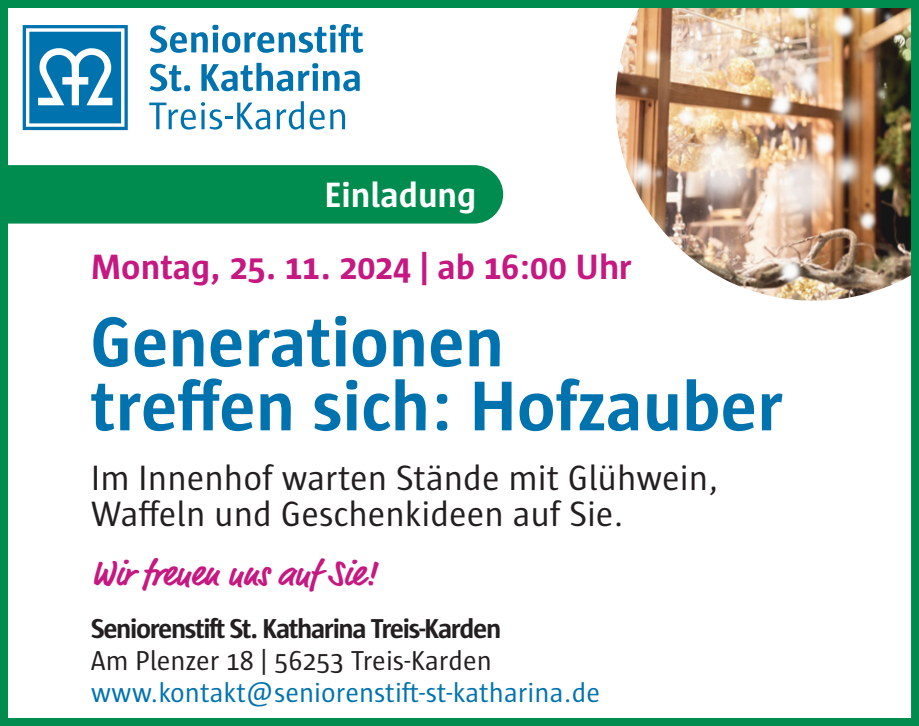
<style>
.page{position:relative;width:919px;height:726px;background:#fff}
.page>*{position:absolute;margin:0;border:0;box-sizing:border-box;transform-origin:0 0}
.Fliess{font:700 72px "Sun";color:#0073ae}
.Fliess-2{font:36px/36px "Sun";color:#231f20}
.Fliess-3{font:700 36px "Sun";color:#c61881}
.Fliess-4{font:700 36px "Market Pro";color:#c61881}
.Fliess-5{font:700 36px "Sun";color:#fff}
.Fliess-6{font:28px "Sun";color:#0073ae}
.Fliess-7{font:700 28px "Sun";letter-spacing:-.05em;color:#231f20}
.Fliess-8{font:28px "Sun";color:#231f20}
</style>
<div class="page">
<svg style="left:150px;top:24px;width:213px;height:29px"></svg>
<svg style="left:150px;top:64px;width:40px;height:27px"></svg>
<svg style="left:201px;top:63px;width:158px;height:28px"></svg>
<svg style="left:149px;top:102px;width:121px;height:28px"></svg>
<svg style="left:277px;top:101px;width:68px;height:29px"></svg>
<svg style="left:23px;top:25px;width:105px;height:105px"></svg>
<div style="left:9px;top:165px;width:494px;height:58px;background:#008c4e"></div>
<img style="left:615px;top:9px;width:294px;height:292px">
<div style="left:0;top:0;width:918px;height:726px;border:8px solid #008c4e"></div>
<p class="Fliess-5" style="left:324px;top:175px;width:153px">Einladung</p>
<p class="Fliess-3" style="left:91px;top:247px;width:542px">Montag, 25. 11. 2024 | ab 16:00 Uhr</p>
<p class="Fliess" style="left:90px;top:302px;width:415px">Generationen</p>
<p class="Fliess" style="left:90px;top:366px;width:694px">treffen sich: Hofzauber</p>
<p class="Fliess-2" style="left:91px;top:459px;width:630px">Im Innenhof warten Stände mit Glühwein,<br>Waffeln und Geschenkideen auf Sie.</p>
<p class="Fliess-4" style="left:91px;top:548px;width:287px">Wir freuen uns auf Sie!</p>
<p class="Fliess-7" style="left:91px;top:613px;width:412px">Seniorenstift St. Katharina Treis-Karden</p>
<p class="Fliess-8" style="left:91px;top:645px;width:402px">Am Plenzer 18 | 56253 Treis-Karden</p>
<p class="Fliess-6" style="left:91px;top:677px;width:511px">www.kontakt@seniorenstift-st-katharina.de</p>
</div>
